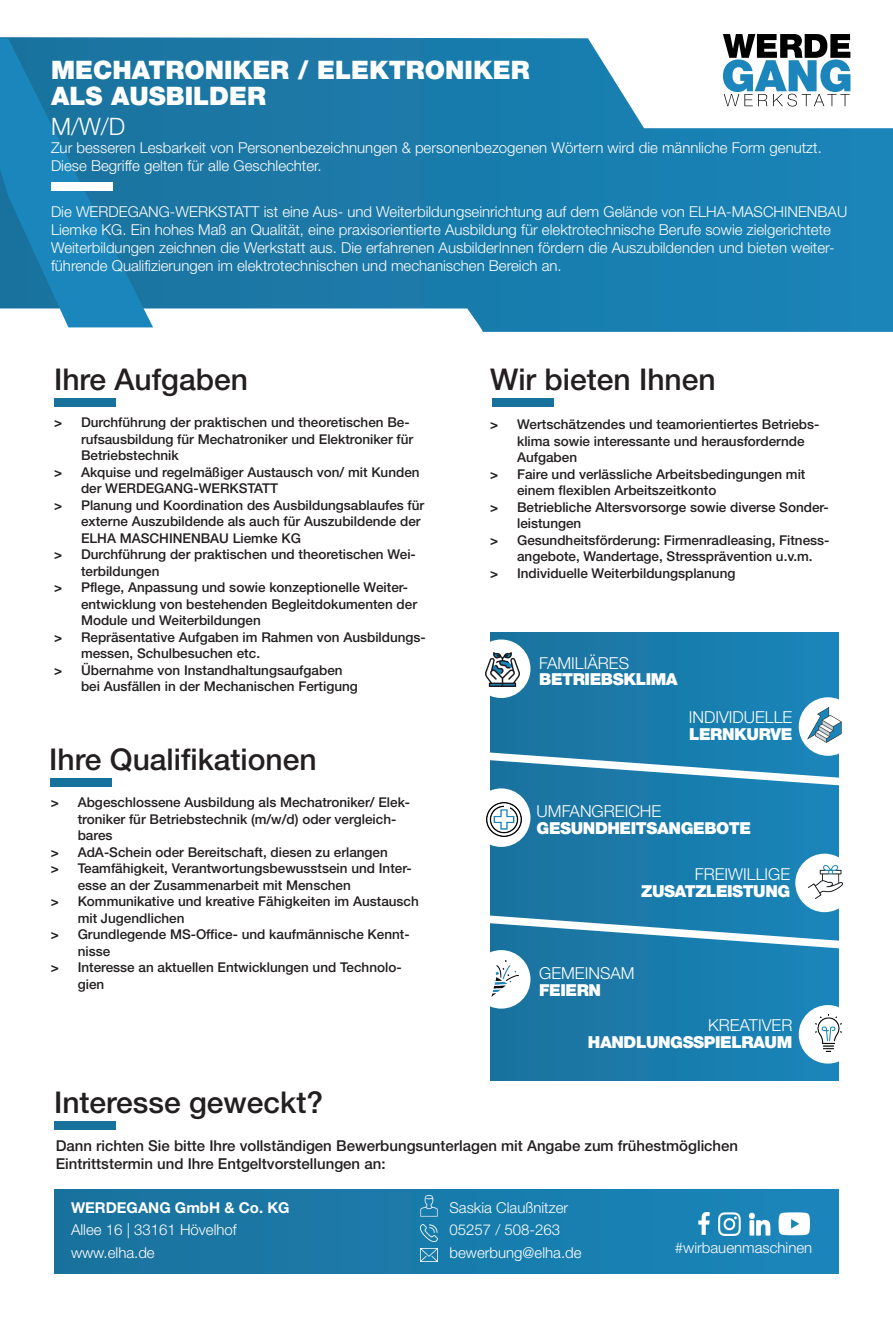
<style>
.page{position:relative;width:893px;height:1319px;background:#fff}
.page>*{position:absolute;margin:0;border:0;box-sizing:border-box;transform-origin:0 0}
.t1{font:500 30px "Helvetica Neue";color:#231f20}
.t2{font:900 25.5px/25.5px "Helvetica Neue";color:#fff}
.t3{font:300 24px "Helvetica Neue";color:#fff}
.t4{font:900 16.5px "Helvetica Neue";letter-spacing:-.025em;color:#fff}
.t5{font:300 16.5px "Helvetica Neue";color:#fff}
.t6{font:300 15px/18px "Helvetica Neue";color:#fff}
.t7{font:500 15px/18px "Helvetica Neue";color:#231f20}
.t8{font:700 15px "Helvetica Neue";color:#fff}
.t9{font:500 13.5px "Helvetica Neue";color:#231f20}
.s1{font-weight:700}
</style>
<div class="page">
<svg style="left:0;top:37px;width:893px;height:295px;background:#358bb6"></svg>
<svg style="left:0;top:38px;width:153px;height:289px;background:#217fae"></svg>
<div style="left:51px;top:183px;width:61px;height:8px;background:#fff"></div>
<div style="left:55px;top:398px;width:61px;height:8px;background:#16729d"></div>
<div style="left:50px;top:778px;width:61px;height:8px;background:#16729d"></div>
<div style="left:493px;top:398px;width:61px;height:8px;background:#16729d"></div>
<div style="left:490px;top:632px;width:349px;height:448px;background:linear-gradient(to right,#1b729d,#1985ba)"></div>
<svg style="left:490px;top:751px;width:349px;height:37px"></svg>
<svg style="left:490px;top:911px;width:349px;height:37px"></svg>
<svg style="left:723px;top:34px;width:127px;height:72px"></svg>
<div style="left:54px;top:1188px;width:785px;height:85px;background:linear-gradient(to right,#1b729d,#1a85bb)"></div>
<img style="left:421px;top:1195px;width:17px;height:21px">
<img style="left:421px;top:1223px;width:17px;height:17px">
<img style="left:421px;top:1247px;width:17px;height:13px">
<img style="left:699px;top:1212px;width:111px;height:23px">
<div style="left:472px;top:639px;width:58px;height:59px;background:#fff;border-radius:50%"></div>
<img style="left:486px;top:652px;width:34px;height:34px">
<div style="left:799px;top:697px;width:58px;height:58px;background:#fff;border-radius:50%"></div>
<img style="left:807px;top:707px;width:34px;height:35px">
<div style="left:472px;top:788px;width:58px;height:58px;background:#fff;border-radius:50%"></div>
<img style="left:487px;top:802px;width:34px;height:34px">
<div style="left:54px;top:1121px;width:61px;height:8px;background:#16729d"></div>
<div style="left:799px;top:1004px;width:58px;height:59px;background:#fff;border-radius:50%"></div>
<img style="left:815px;top:1014px;width:26px;height:37px">
<div style="left:795px;top:853px;width:59px;height:59px;background:#fff;border-radius:50%"></div>
<img style="left:808px;top:865px;width:34px;height:33px">
<div style="left:472px;top:949px;width:58px;height:59px;background:#fff;border-radius:50%"></div>
<img style="left:492px;top:960px;width:27px;height:36px">
<h2 class="t2" style="left:51px;top:57px;width:480px">MECHATRONIKER / ELEKTRONIKER<br>ALS AUSBILDER</h2>
<h3 class="t3" style="left:51px;top:111px;width:76px">M/W/D</h3>
<p class="t6" style="left:51px;top:138px;width:772px">Zur besseren Lesbarkeit von Personenbezeichnungen &amp; personenbezogenen Wörtern wird die männliche Form genutzt.<br>Diese Begriffe gelten für alle Geschlechter.</p>
<p class="t6" style="left:51px;top:202px;width:798px">Die WERDEGANG-WERKSTATT ist eine Aus- und Weiterbildungseinrichtung auf dem Gelände von ELHA-MASCHINENBAU Liemke KG. Ein hohes Maß an Qualität, eine praxisorientierte Ausbildung für elektrotechnische Berufe sowie zielgerichtete Weiterbildungen zeichnen die Werkstatt aus. Die erfahrenen AusbilderInnen fördern die Auszubildenden und bieten weiter&shy;führende Qualifizierungen im elektrotechnischen und mechanischen Bereich an.</p>
<h1 class="t1" style="left:54px;top:361px;width:195px">Ihre Aufgaben</h1>
<p class="t9" style="left:54px;top:414px;width:357px"><span class="s1">&gt;</span> Durchführung der praktischen und theoretischen Be-</p>
<p class="t9" style="left:81px;top:431px;width:334px">rufsausbildung für Mechatroniker und Elektroniker für</p>
<p class="t9" style="left:81px;top:447px;width:99px">Betriebstechnik</p>
<p class="t9" style="left:54px;top:464px;width:367px"><span class="s1">&gt;</span> Akquise und regelmäßiger Austausch von/ mit Kunden</p>
<p class="t9" style="left:81px;top:480px;width:199px">der WERDEGANG-WERKSTATT</p>
<p class="t9" style="left:54px;top:497px;width:372px"><span class="s1">&gt;</span> Planung und Koordination des Ausbildungsablaufes für</p>
<p class="t9" style="left:81px;top:513px;width:341px">externe Auszubildende als auch für Auszubildende der</p>
<p class="t9" style="left:81px;top:530px;width:222px">ELHA MASCHINENBAU Liemke KG</p>
<p class="t9" style="left:54px;top:546px;width:363px"><span class="s1">&gt;</span> Durchführung der praktischen und theoretischen Wei-</p>
<p class="t9" style="left:81px;top:563px;width:80px">terbildungen</p>
<p class="t9" style="left:54px;top:579px;width:356px"><span class="s1">&gt;</span> Pflege, Anpassung und sowie konzeptionelle Weiter-</p>
<p class="t9" style="left:81px;top:596px;width:338px">entwicklung von bestehenden Begleitdokumenten der</p>
<p class="t9" style="left:81px;top:612px;width:181px">Module und Weiterbildungen</p>
<p class="t9" style="left:54px;top:629px;width:373px"><span class="s1">&gt;</span> Repräsentative Aufgaben im Rahmen von Ausbildungs-</p>
<p class="t9" style="left:81px;top:645px;width:181px">messen, Schulbesuchen etc.</p>
<p class="t9" style="left:54px;top:662px;width:290px"><span class="s1">&gt;</span> Übernahme von Instandhaltungsaufgaben</p>
<p class="t9" style="left:81px;top:678px;width:278px">bei Ausfällen in der Mechanischen Fertigung</p>
<h1 class="t1" style="left:49px;top:741px;width:269px">Ihre Qualifikationen</h1>
<p class="t9" style="left:51px;top:794px;width:361px"><span class="s1">&gt;</span> Abgeschlossene Ausbildung als Mechatroniker/ Elek-</p>
<p class="t9" style="left:78px;top:810px;width:320px">troniker für Betriebstechnik (m/w/d) oder vergleich-</p>
<p class="t9" style="left:78px;top:827px;width:36px">bares</p>
<p class="t9" style="left:51px;top:843px;width:339px"><span class="s1">&gt;</span> AdA-Schein oder Bereitschaft, diesen zu erlangen</p>
<p class="t9" style="left:51px;top:860px;width:362px"><span class="s1">&gt;</span> Teamfähigkeit, Verantwortungsbewusstsein und Inter-</p>
<p class="t9" style="left:78px;top:876px;width:275px">esse an der Zusammenarbeit mit Menschen</p>
<p class="t9" style="left:51px;top:893px;width:370px"><span class="s1">&gt;</span> Kommunikative und kreative Fähigkeiten im Austausch</p>
<p class="t9" style="left:78px;top:909px;width:108px">mit Jugendlichen</p>
<p class="t9" style="left:51px;top:926px;width:360px"><span class="s1">&gt;</span> Grundlegende MS-Office- und kaufmännische Kennt-</p>
<p class="t9" style="left:78px;top:942px;width:34px">nisse</p>
<p class="t9" style="left:51px;top:959px;width:352px"><span class="s1">&gt;</span> Interesse an aktuellen Entwicklungen und Technolo-</p>
<p class="t9" style="left:78px;top:975px;width:28px">gien</p>
<h1 class="t1" style="left:54px;top:1084px;width:271px">Interesse geweckt?</h1>
<h1 class="t1" style="left:490px;top:361px;width:227px">Wir bieten Ihnen</h1>
<p class="t9" style="left:490px;top:416px;width:331px"><span class="s1">&gt;</span> Wertschätzendes und teamorientiertes Betriebs-</p>
<p class="t9" style="left:517px;top:433px;width:289px">klima sowie interessante und herausfordernde</p>
<p class="t9" style="left:517px;top:449px;width:62px">Aufgaben</p>
<p class="t9" style="left:490px;top:466px;width:317px"><span class="s1">&gt;</span> Faire und verlässliche Arbeitsbedingungen mit</p>
<p class="t9" style="left:517px;top:482px;width:201px">einem flexiblen Arbeitszeitkonto</p>
<p class="t9" style="left:490px;top:499px;width:340px"><span class="s1">&gt;</span> Betriebliche Altersvorsorge sowie diverse Sonder-</p>
<p class="t9" style="left:517px;top:515px;width:66px">leistungen</p>
<p class="t9" style="left:490px;top:532px;width:341px"><span class="s1">&gt;</span> Gesundheitsförderung: Firmenradleasing, Fitness-</p>
<p class="t9" style="left:517px;top:548px;width:297px">angebote, Wandertage, Stressprävention u.v.m.</p>
<p class="t9" style="left:490px;top:565px;width:247px"><span class="s1">&gt;</span> Individuelle Weiterbildungsplanung</p>
<p class="t5" style="left:539px;top:652px;width:91px">FAMILIÄRES</p>
<p class="t4" style="left:539px;top:669px;width:140px">BETRIEBSKLIMA</p>
<p class="t5" style="left:689px;top:707px;width:105px">INDIVIDUELLE</p>
<p class="t4" style="left:689px;top:724px;width:105px">LERNKURVE</p>
<p class="t5" style="left:537px;top:801px;width:126px">UMFANGREICHE</p>
<p class="t4" style="left:537px;top:817px;width:216px">GESUNDHEITSANGEBOTE</p>
<p class="t5" style="left:695px;top:864px;width:97px">FREIWILLIGE</p>
<p class="t4" style="left:641px;top:881px;width:150px">ZUSATZLEISTUNG</p>
<p class="t5" style="left:539px;top:963px;width:97px">GEMEINSAM</p>
<p class="t4" style="left:539px;top:979px;width:63px">FEIERN</p>
<p class="t5" style="left:708px;top:1015px;width:86px">KREATIVER</p>
<p class="t4" style="left:588px;top:1031px;width:206px">HANDLUNGSSPIELRAUM</p>
<p class="t7" style="left:56px;top:1136px;width:684px">Dann richten Sie bitte Ihre vollständigen Bewerbungsunterlagen mit Angabe zum frühestmöglichen<br>Eintrittstermin und Ihre Entgeltvorstellungen an:</p>
<p class="t8" style="left:71px;top:1198px;width:220px">WERDEGANG GmbH &amp; Co. KG</p>
<p class="t6" style="left:71px;top:1218px;width:167px;line-height:22.5px">Allee 16 | 33161 Hövelhof www.elha.de</p>
<p class="t6" style="left:449px;top:1195px;width:134px;line-height:22.5px">Saskia Claußnitzer<br>05257 / 508-263 bewerbung@elha.de</p>
<p class="t6" style="left:675px;top:1237px;width:139px">#wirbauenmaschinen</p>
</div>
